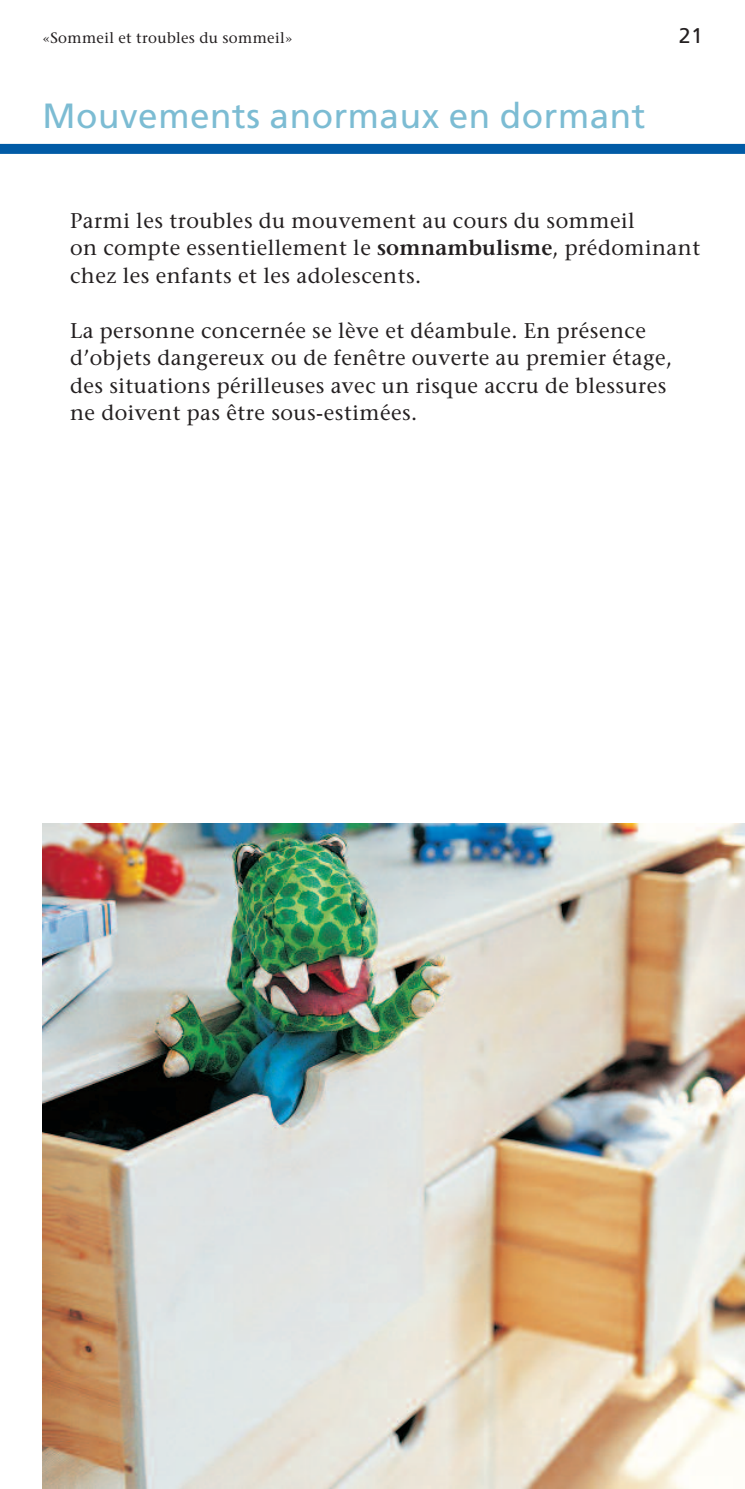
<style>
.page{position:relative;width:745px;height:1489px;background:#fff}
.page>*{position:absolute;margin:0;border:0;box-sizing:border-box;transform-origin:0 0}
.t1{font:35px "Frutiger LT Std";letter-spacing:.015em;color:#7cbcd3}
.t2{font:21.25px/27.5px "Stone Serif";letter-spacing:.025em;color:#231f20}
.t3{font:21.25px "Frutiger LT Std";color:#231f20}
.t4{font:15px "Stone Serif";letter-spacing:.025em;color:#231f20}
.s1{font-weight:600}
</style>
<div class="page">
<div style="left:0;top:144px;width:744px;height:10px;background:#015ba6"></div>
<img style="left:43px;top:823px;width:701px;height:665px">
<p class="t4" style="left:43px;top:31px;width:251px">«Sommeil et troubles du sommeil»</p>
<p class="t3" style="left:678px;top:27px;width:26px">21</p>
<h1 class="t1" style="left:43px;top:101px;width:604px">Mouvements anormaux en dormant</h1>
<p class="t2" style="left:70px;top:209px;width:631px">Parmi les troubles du mouvement au cours du sommeil<br>on compte essentiellement le <span class="s1">somnambulisme</span>, prédominant chez les enfants et les adolescents.</p>
<p class="t2" style="left:70px;top:319px;width:603px">La personne concernée se lève et déambule. En présence d’objets dangereux ou de fenêtre ouverte au premier étage, des situations périlleuses avec un risque accru de blessures ne doivent pas être sous-estimées.</p>
</div>
